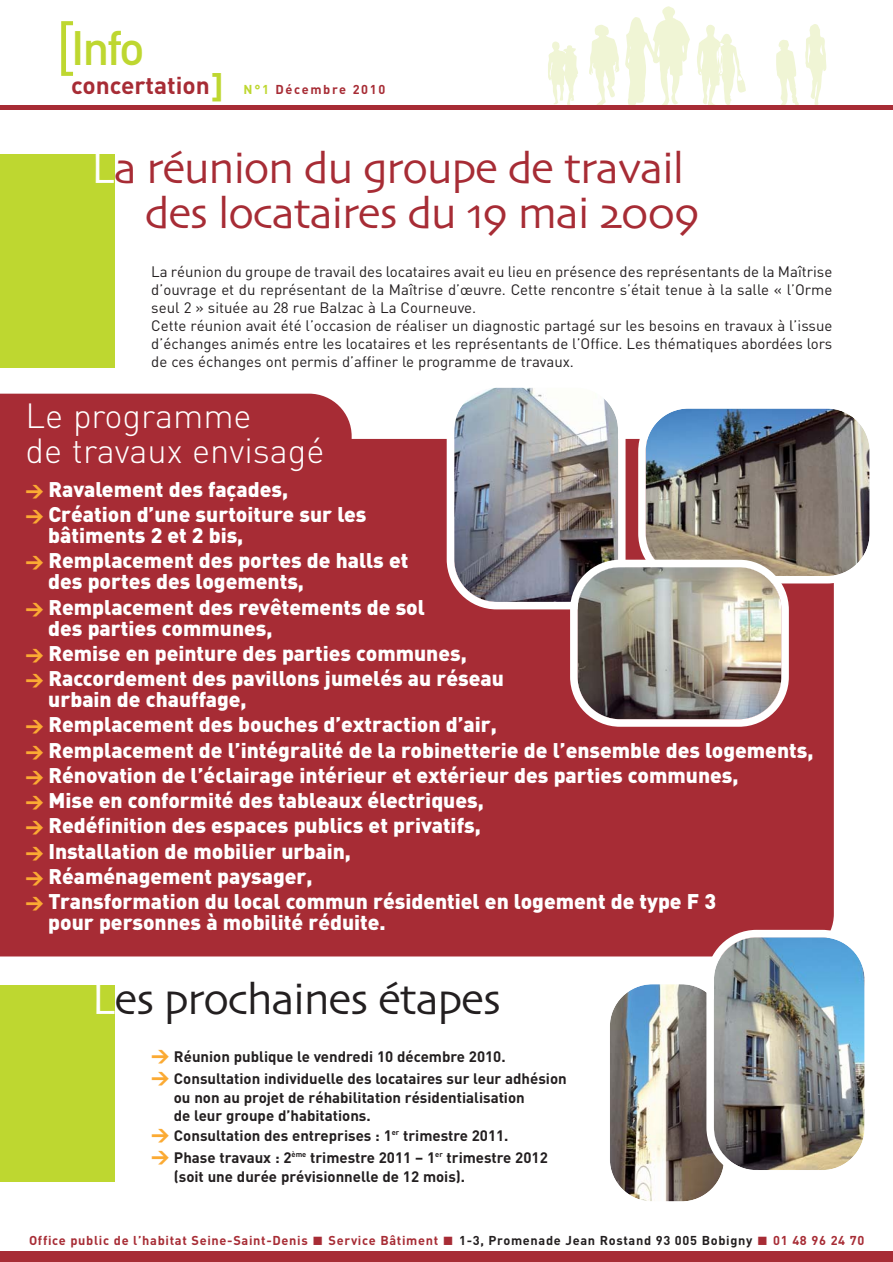
<style>
.page{position:relative;width:893px;height:1262px;background:#fff}
.page>*{position:absolute;margin:0;border:0;box-sizing:border-box;transform-origin:0 0}
.t1{font:63.6px "DIN";color:#bed730;scale:1.05 1}
.t2{font:500 47.7px "DIN";color:#bed730}
.t3{font:45px/45px "Skia";letter-spacing:-.03em;color:#a72c35}
.t4{font:45px "Skia";letter-spacing:-.03em;color:#231f20}
.t5{font:300 34.5px/34.5px "DIN";color:#fff}
.t6{font:700 33px "DIN";color:#bed730}
.t7{font:700 24px "DIN";color:#a72c35}
.t8{font:900 21px/25.2px "DIN";color:#fff}
.t9{font:15px/18px "DIN";color:#231f20}
.t10{font:700 15px/21.6px "DIN";color:#231f20}
.t11{font:700 12.75px "DIN";letter-spacing:.055em;color:#a72c35}
.t12{font:700 12.75px "DIN";letter-spacing:.13em;color:#a72c35}
.s1{color:#bed730}
.s2{color:#fff}
.s3{font-size:18px;color:#fbaa33}
.s4{font-weight:900;font-size:18px;color:#fbaa33}
.s5{color:#231f20}
</style>
<div class="page">
<svg style="left:589px;top:6px;width:237px;height:99px"></svg>
<svg style="left:548px;top:42px;width:30px;height:63px"></svg>
<hr style="left:0;top:105px;width:892px;height:4px;background:#a72c35">
<div style="left:0;top:439px;width:833px;height:517px;background:#a72c35"></div>
<div style="left:0;top:394px;width:351px;height:130px;background:#a72c35"></div>
<div style="left:0;top:1251px;width:892px;height:11px;background:#a72c35"></div>
<div style="left:0;top:985px;width:114px;height:196px;background:#bed730"></div>
<img style="left:446px;top:387px;width:424px;height:339px">
<img style="left:602px;top:929px;width:263px;height:273px">
<div style="left:0;top:154px;width:114px;height:214px;background:#bed730"></div>
<h1 class="t1" style="left:55px;top:26px;width:21px">[</h1>
<h2 class="t2" style="left:71px;top:31px;width:75px">Info</h2>
<p class="t7" style="left:71px;top:77px;width:140px">concertation</p>
<h3 class="t6" style="left:211px;top:76px;width:14px">]</h3>
<p class="t12" style="left:244px;top:85px;width:143px"><span class="s1">N°1</span> Décembre 2010</p>
<h3 class="t3" style="left:145px;top:150px;width:556px;text-indent:-54px"><span class="s2">L</span>a re´union du groupe de travail des locataires du 19 mai 2009</h3>
<p class="t9" style="left:151px;top:264px;width:682px">La réunion du groupe de travail des locataires avait eu lieu en présence des représentants de la Maîtrise d’ouvrage et du représentant de la Maîtrise d’œuvre. Cette rencontre s’était tenue à la salle « l’Orme seul 2 » située au 28 rue Balzac à La Courneuve.<br>Cette réunion avait été l’occasion de réaliser un diagnostic partagé sur les besoins en travaux à l’issue d’échanges animés entre les locataires et les représentants de l’Office. Les thématiques abordées lors de ces échanges ont permis d’affiner le programme de travaux.</p>
<h3 class="t5" style="left:26px;top:403px;width:300px">Le programme<br>de travaux envisagé</h3>
<p class="t8" style="left:26px;top:478px;width:342px"><span class="s3">&gt;</span> Ravalement des façades,<br><span class="s3">&gt;</span> Création d’une surtoiture sur les</p>
<p class="t8" style="left:26px;top:525px;width:384px;text-indent:23px">bâtiments 2 et 2 bis,<br><span class="s3">&gt;</span> Remplacement des portes de halls et</p>
<p class="t8" style="left:26px;top:571px;width:401px;text-indent:23px">des portes des logements,<br><span class="s3">&gt;</span> Remplacement des revêtements de sol</p>
<p class="t8" style="left:26px;top:617px;width:480px;text-indent:23px">des parties communes,<br><span class="s3">&gt;</span> Remise en peinture des parties communes,<br><span class="s3">&gt;</span> Raccordement des pavillons jumelés au réseau</p>
<p class="t8" style="left:26px;top:689px;width:789px;text-indent:23px">urbain de chauffage,<br><span class="s3">&gt;</span> Remplacement des bouches d’extraction d’air,<br><span class="s3">&gt;</span> Remplacement de l’intégralité de la robinetterie de l’ensemble des logements, <span class="s3">&gt;</span> Rénovation de l’éclairage intérieur et extérieur des parties communes,<br><span class="s3">&gt;</span> Mise en conformité des tableaux électriques,<br><span class="s3">&gt;</span> Redéfinition des espaces publics et privatifs,<br><span class="s3">&gt;</span> Installation de mobilier urbain,<br><span class="s3">&gt;</span> Réaménagement paysager,<br><span class="s3">&gt;</span> Transformation du local commun résidentiel en logement de type F 3</p>
<p class="t8" style="left:48px;top:912px;width:339px">pour personnes à mobilité réduite.</p>
<h3 class="t4" style="left:92px;top:981px;width:411px"><span class="s2">L</span>es prochaines e´tapes</h3>
<p class="t10" style="left:151px;top:1047px;width:417px"><span class="s4">&gt;</span> Réunion publique le vendredi 10 décembre 2010.<br><span class="s4">&gt;</span> Consultation individuelle des locataires sur leur adhésion</p>
<p class="t10" style="left:174px;top:1089px;width:352px;line-height:18px">ou non au projet de réhabilitation résidentialisation de leur groupe d’habitations.</p>
<p class="t10" style="left:151px;top:1126px;width:398px"><span class="s4">&gt;</span> Consultation des entreprises : 1<sup>er</sup> trimestre 2011.<br><span class="s4">&gt;</span> Phase travaux : 2<sup>ème</sup> trimestre 2011 – 1<sup>er</sup> trimestre 2012</p>
<p class="t10" style="left:174px;top:1167px;width:293px">(soit une durée prévisionnelle de 12 mois).</p>
<p class="t11" style="left:29px;top:1235px;width:836px">Office public de l’habitat Seine-Saint-Denis ■ Service Bâtiment ■ <span class="s5">1-3, Promenade Jean Rostand 93 005 Bobigny</span> ■ 01 48 96 24 70</p>
</div>
